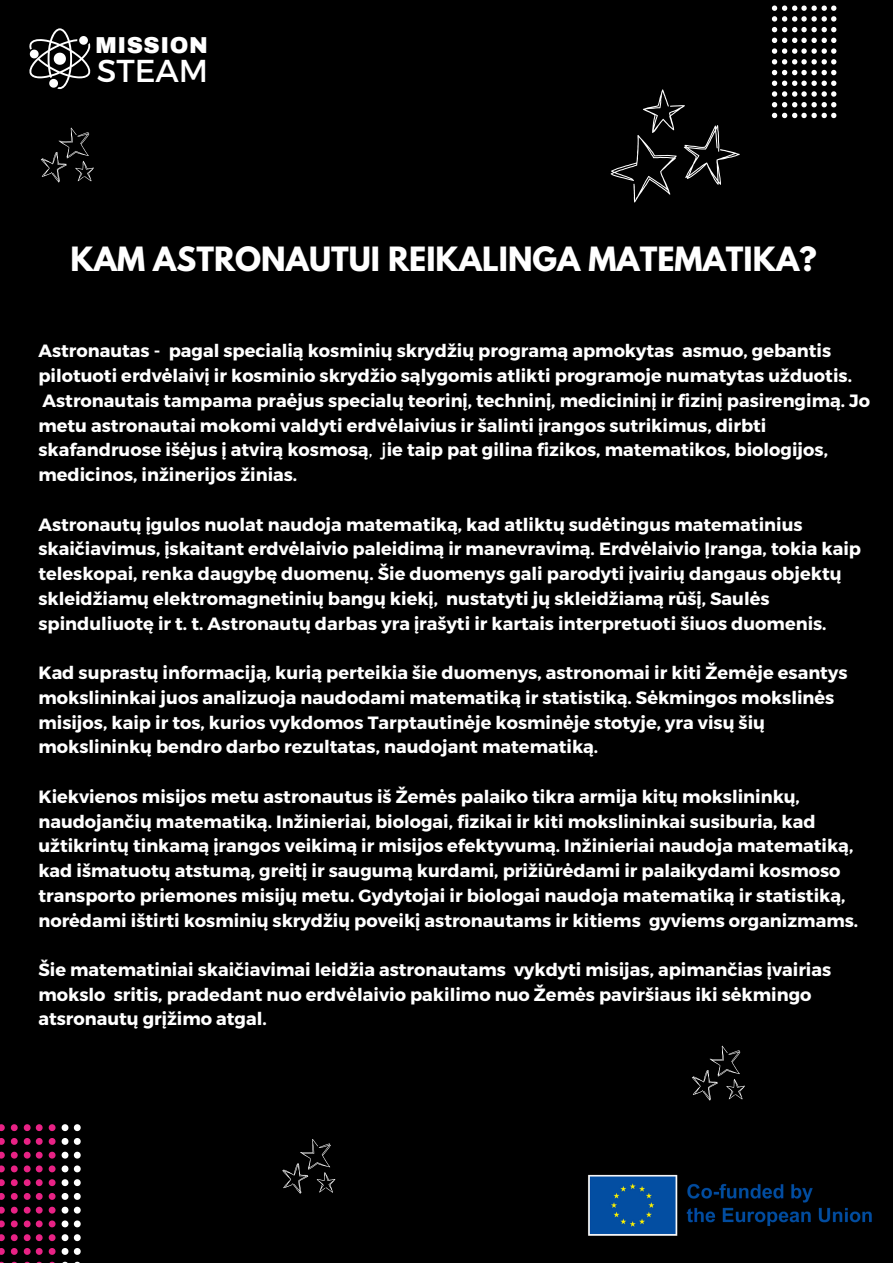
<style>
.page{position:relative;width:893px;height:1264px;background:#fff}
.page>*{position:absolute;margin:0;border:0;box-sizing:border-box;transform-origin:0 0}
.t1{font:31.65px "Montserrat";color:#fff}
.t2{font:700 29.7px "League Spartan";color:#fff}
.t3{font:900 22.5px "Archivo";letter-spacing:.025em;color:#fff}
.t4{font:700 17.7px/24.8px "Montserrat";color:#fff}
.s1{font-weight:400}
</style>
<div class="page">
<div style="left:0;top:0;width:892px;height:1262px;background:#000"></div>
<svg style="left:771px;top:6px;width:65px;height:26px"></svg>
<svg style="left:771px;top:38px;width:65px;height:26px"></svg>
<svg style="left:771px;top:70px;width:65px;height:5px"></svg>
<svg style="left:771px;top:81px;width:65px;height:26px"></svg>
<svg style="left:771px;top:113px;width:65px;height:5px"></svg>
<img style="left:588px;top:1174px;width:284px;height:62px">
<svg style="left:29px;top:28px;width:62px;height:61px"></svg>
<svg style="left:610px;top:89px;width:129px;height:114px"></svg>
<svg style="left:0;top:1124px;width:5px;height:7px"></svg>
<svg style="left:0;top:1138px;width:5px;height:6px"></svg>
<svg style="left:0;top:1151px;width:5px;height:7px"></svg>
<svg style="left:0;top:1165px;width:5px;height:7px"></svg>
<svg style="left:0;top:1179px;width:5px;height:7px"></svg>
<svg style="left:0;top:1193px;width:5px;height:6px"></svg>
<svg style="left:0;top:1206px;width:5px;height:7px"></svg>
<svg style="left:0;top:1220px;width:5px;height:7px"></svg>
<svg style="left:0;top:1234px;width:5px;height:7px"></svg>
<svg style="left:0;top:1248px;width:5px;height:6px"></svg>
<svg style="left:11px;top:1124px;width:7px;height:7px"></svg>
<svg style="left:11px;top:1138px;width:7px;height:6px"></svg>
<svg style="left:11px;top:1151px;width:7px;height:7px"></svg>
<svg style="left:11px;top:1165px;width:7px;height:7px"></svg>
<svg style="left:11px;top:1179px;width:7px;height:7px"></svg>
<svg style="left:11px;top:1193px;width:7px;height:6px"></svg>
<svg style="left:11px;top:1206px;width:7px;height:7px"></svg>
<svg style="left:11px;top:1220px;width:7px;height:7px"></svg>
<svg style="left:11px;top:1234px;width:7px;height:7px"></svg>
<svg style="left:11px;top:1248px;width:7px;height:6px"></svg>
<svg style="left:24px;top:1124px;width:19px;height:7px"></svg>
<svg style="left:24px;top:1138px;width:19px;height:6px"></svg>
<svg style="left:24px;top:1151px;width:19px;height:7px"></svg>
<svg style="left:24px;top:1165px;width:19px;height:7px"></svg>
<svg style="left:24px;top:1179px;width:19px;height:7px"></svg>
<svg style="left:24px;top:1193px;width:19px;height:6px"></svg>
<svg style="left:24px;top:1206px;width:19px;height:7px"></svg>
<svg style="left:24px;top:1220px;width:19px;height:7px"></svg>
<svg style="left:24px;top:1234px;width:19px;height:7px"></svg>
<svg style="left:24px;top:1248px;width:19px;height:6px"></svg>
<svg style="left:49px;top:1124px;width:7px;height:7px"></svg>
<svg style="left:49px;top:1138px;width:7px;height:6px"></svg>
<svg style="left:49px;top:1151px;width:7px;height:7px"></svg>
<svg style="left:49px;top:1165px;width:7px;height:7px"></svg>
<svg style="left:49px;top:1179px;width:7px;height:7px"></svg>
<svg style="left:49px;top:1193px;width:7px;height:6px"></svg>
<svg style="left:49px;top:1206px;width:7px;height:7px"></svg>
<svg style="left:49px;top:1220px;width:7px;height:7px"></svg>
<svg style="left:49px;top:1234px;width:7px;height:7px"></svg>
<svg style="left:49px;top:1248px;width:7px;height:6px"></svg>
<svg style="left:62px;top:1124px;width:6px;height:7px"></svg>
<svg style="left:62px;top:1138px;width:6px;height:6px"></svg>
<svg style="left:62px;top:1151px;width:6px;height:7px"></svg>
<svg style="left:62px;top:1165px;width:6px;height:7px"></svg>
<svg style="left:62px;top:1179px;width:6px;height:7px"></svg>
<svg style="left:62px;top:1193px;width:6px;height:6px"></svg>
<svg style="left:62px;top:1206px;width:6px;height:7px"></svg>
<svg style="left:62px;top:1220px;width:6px;height:7px"></svg>
<svg style="left:62px;top:1234px;width:6px;height:7px"></svg>
<svg style="left:62px;top:1248px;width:6px;height:6px"></svg>
<svg style="left:74px;top:1124px;width:7px;height:7px"></svg>
<svg style="left:74px;top:1138px;width:7px;height:6px"></svg>
<svg style="left:74px;top:1151px;width:7px;height:7px"></svg>
<svg style="left:74px;top:1165px;width:7px;height:7px"></svg>
<svg style="left:74px;top:1179px;width:7px;height:7px"></svg>
<svg style="left:74px;top:1193px;width:7px;height:6px"></svg>
<svg style="left:74px;top:1206px;width:7px;height:7px"></svg>
<svg style="left:74px;top:1220px;width:7px;height:7px"></svg>
<svg style="left:74px;top:1234px;width:7px;height:7px"></svg>
<svg style="left:74px;top:1248px;width:7px;height:6px"></svg>
<svg style="left:282px;top:1139px;width:54px;height:55px"></svg>
<svg style="left:40px;top:127px;width:54px;height:56px"></svg>
<svg style="left:692px;top:1045px;width:53px;height:56px"></svg>
<p class="t3" style="left:95px;top:33px;width:114px">MISSION</p>
<h1 class="t1" style="left:97px;top:51px;width:113px">STEAM</h1>
<h2 class="t2" style="left:70px;top:245px;width:747px">KAM ASTRONAUTUI REIKALINGA MATEMATIKA?</h2>
<p class="t4" style="left:38px;top:338px;width:833px">Astronautas - pagal specialią kosminių skrydžių programą apmokytas asmuo, gebantis pilotuoti erdvėlaivį ir kosminio skrydžio sąlygomis atlikti programoje numatytas užduotis.<br>Astronautais tampama praėjus specialų teorinį, techninį, medicininį ir fizinį pasirengimą. Jo metu astronautai mokomi valdyti erdvėlaivius ir šalinti įrangos sutrikimus, dirbti skafandruose išėjus į atvirą kosmosą<span class="s1">, j</span>ie taip pat gilina fizikos, matematikos, biologijos, medicinos, inžinerijos žinias.</p>
<p class="t4" style="left:38px;top:511px;width:824px">Astronautų įgulos nuolat naudoja matematiką, kad atliktų sudėtingus matematinius skaičiavimus, įskaitant erdvėlaivio paleidimą ir manevravimą. Erdvėlaivio Įranga, tokia kaip teleskopai, renka daugybę duomenų. Šie duomenys gali parodyti įvairių dangaus objektų skleidžiamų elektromagnetinių bangų kiekį, nustatyti jų skleidžiamą rūšį, Saulės spinduliuotę ir t. t. Astronautų darbas yra įrašyti ir kartais interpretuoti šiuos duomenis.</p>
<p class="t4" style="left:38px;top:659px;width:810px">Kad suprastų informaciją, kurią perteikia šie duomenys, astronomai ir kiti Žemėje esantys mokslininkai juos analizuoja naudodami matematiką ir statistiką. Sėkmingos mokslinės misijos, kaip ir tos, kurios vykdomos Tarptautinėje kosminėje stotyje, yra visų šių mokslininkų bendro darbo rezultatas, naudojant matematiką.</p>
<p class="t4" style="left:38px;top:783px;width:821px">Kiekvienos misijos metu astronautus iš Žemės palaiko tikra armija kitų mokslininkų, naudojančių matematiką. Inžinieriai, biologai, fizikai ir kiti mokslininkai susiburia, kad užtikrintų tinkamą įrangos veikimą ir misijos efektyvumą. Inžinieriai naudoja matematiką, kad išmatuotų atstumą, greitį ir saugumą kurdami, prižiūrėdami ir palaikydami kosmoso transporto priemones misijų metu. Gydytojai ir biologai naudoja matematiką ir statistiką, norėdami ištirti kosminių skrydžių poveikį astronautams ir kitiems gyviems organizmams.</p>
<p class="t4" style="left:38px;top:956px;width:794px">Šie matematiniai skaičiavimai leidžia astronautams vykdyti misijas, apimančias įvairias mokslo sritis, pradedant nuo erdvėlaivio pakilimo nuo Žemės paviršiaus iki sėkmingo atsronautų grįžimo atgal.</p>
</div>
